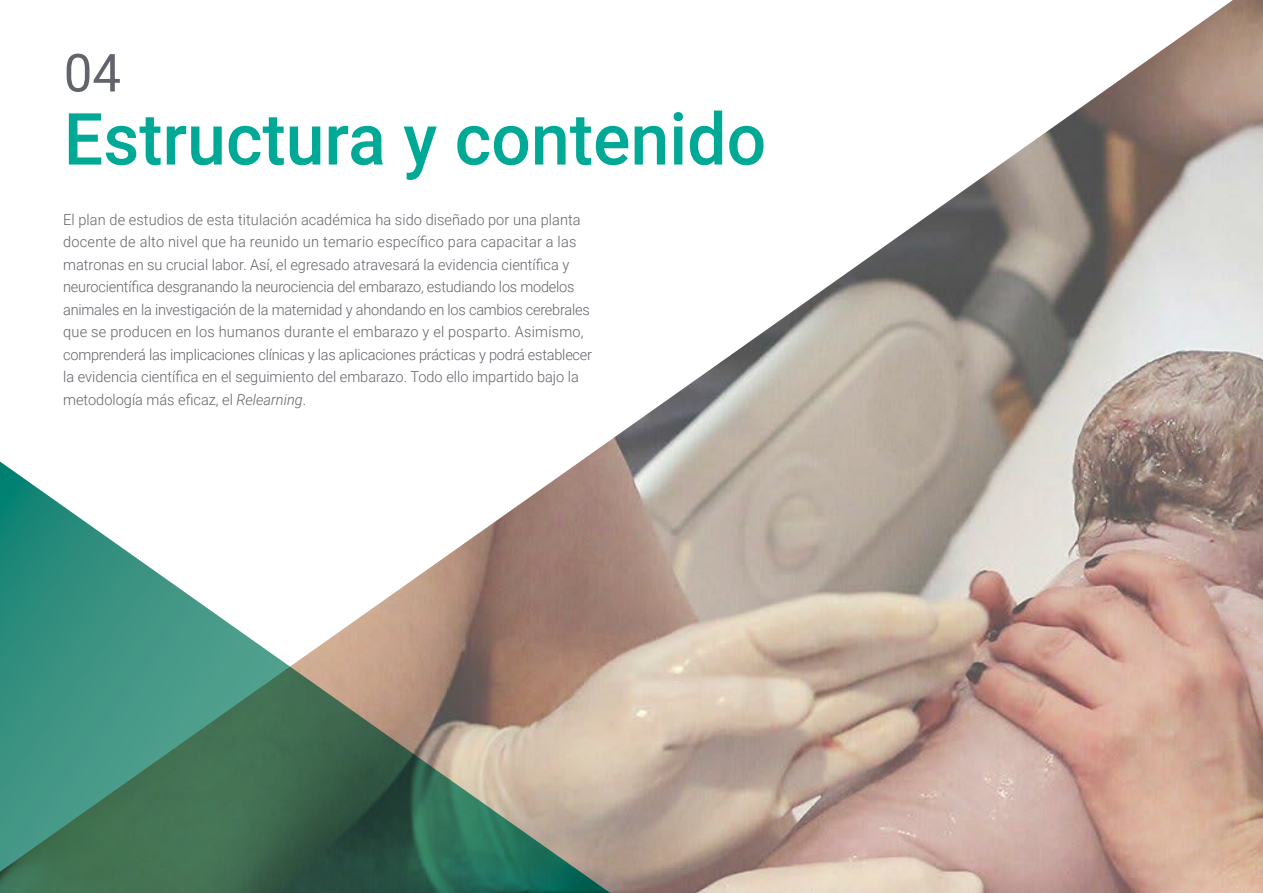
<style>
.page{position:relative;width:1263px;height:893px;background:#fff}
.page>*{position:absolute;margin:0;border:0;box-sizing:border-box;transform-origin:0 0}
.t1{font:500 72px "Roboto";color:#00a996}
.t2{font:52.5px "Roboto";color:#61646a}
.t3{font:300 15px/22.5px "Roboto";color:#61646a}
.s1{font-style:italic}
</style>
<div class="page">
<img style="left:602px;top:0;width:661px;height:893px">
<svg style="left:0;top:446px;width:640px;height:447px"></svg>
<h2 class="t2" style="left:64px;top:36px;width:59px">04</h2>
<h1 class="t1" style="left:64px;top:89px;width:704px">Estructura y contenido</h1>
<p class="t3" style="left:63px;top:208px;width:530px">El plan de estudios de esta titulación académica ha sido diseñado por una planta docente de alto nivel que ha reunido un temario específico para capacitar a las matronas en su crucial labor. Así, el egresado atravesará la evidencia científica y neurocientífica desgranando la neurociencia del embarazo, estudiando los modelos animales en la investigación de la maternidad y ahondando en los cambios cerebrales que se producen en los humanos durante el embarazo y el posparto. Asimismo, comprenderá las implicaciones clínicas y las aplicaciones prácticas y podrá establecer la evidencia científica en el seguimiento del embarazo. Todo ello impartido bajo la metodología más eficaz, el <span class="s1">Relearning</span>.</p>
</div>
